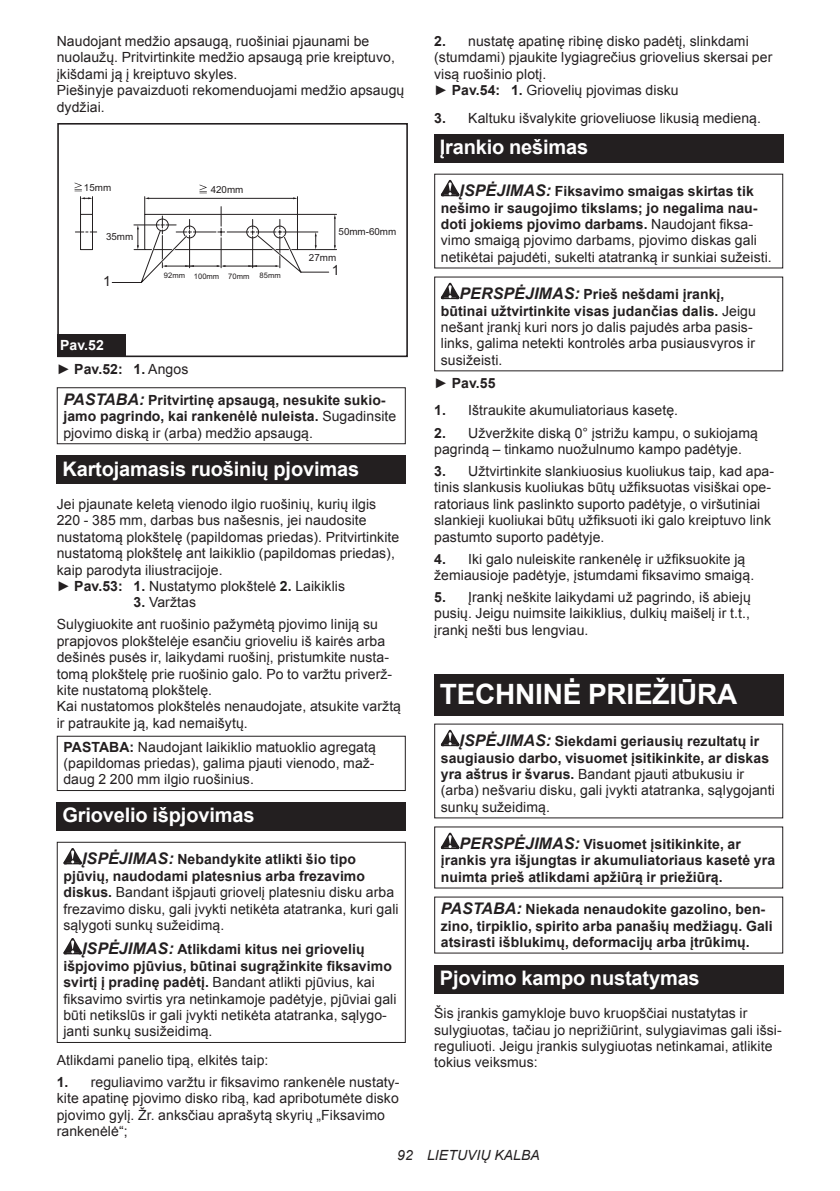
<style>
.page{position:relative;width:840px;height:1191px;background:#fff}
.page>*{position:absolute;margin:0;border:0;box-sizing:border-box;transform-origin:0 0}
.t1{font:700 28px "Arial";letter-spacing:-.01em;color:#fff}
.t2{font:700 20px "Arial";letter-spacing:-.01em;color:#fff}
.t3{font:14px/16.4px "Arial";letter-spacing:.005em;color:#231f20}
.t4{font:700 14px/16.4px "Arial";letter-spacing:.005em;color:#231f20}
.t5{font:italic 14px "Arial";letter-spacing:.005em;color:#231f20}
.t6{font:9.8px "Arial";color:#231f20}
.t7{font:7.6px "Arial";color:#231f20}
.s1{color:#fff}
.s2{font-weight:400}
.s3{font-style:italic;font-size:16px}
.s4{font-weight:700}
.s5{font-weight:700;font-style:italic;font-size:16px}
</style>
<div class="page">
<div style="left:57px;top:123px;width:350px;height:234px;border:2px solid #231f20"></div>
<hr style="left:297px;top:249px;width:39px;height:1px;background:#231f20">
<hr style="left:297px;top:214px;width:39px;height:1px;background:#231f20">
<svg style="left:74px;top:182px;width:261px;height:101px"></svg>
<div style="left:57px;top:334px;width:68px;height:23px;background:#231f20"></div>
<div style="left:57px;top:387px;width:348px;height:57px;border:1px solid #231f20"></div>
<div style="left:57px;top:455px;width:348px;height:29px;background:#231f20"></div>
<div style="left:57px;top:735px;width:348px;height:56px;border:1px solid #231f20"></div>
<div style="left:57px;top:802px;width:348px;height:29px;background:#231f20"></div>
<svg style="left:63px;top:848px;width:19px;height:16px"></svg>
<svg style="left:63px;top:938px;width:19px;height:16px"></svg>
<div style="left:57px;top:841px;width:348px;height:202px;border:1px solid #231f20"></div>
<div style="left:434px;top:134px;width:348px;height:29px;background:#231f20"></div>
<svg style="left:440px;top:180px;width:19px;height:16px"></svg>
<svg style="left:440px;top:283px;width:19px;height:16px"></svg>
<div style="left:434px;top:674px;width:348px;height:41px;background:#231f20"></div>
<svg style="left:440px;top:730px;width:19px;height:16px"></svg>
<svg style="left:440px;top:832px;width:19px;height:17px"></svg>
<div style="left:434px;top:965px;width:348px;height:28px;background:#231f20"></div>
<p class="t3" style="left:57px;top:33px;width:349px">Naudojant medžio apsaugą, ruošiniai pjaunami be nuolaužų. Pritvirtinkite medžio apsaugą prie kreiptuvo, įkišdami ją į kreiptuvo skyles.<br>Piešinyje pavaizduoti rekomenduojami medžio apsaugų dydžiai.</p>
<p class="t6" style="left:84px;top:181px;width:29px">15mm</p>
<p class="t6" style="left:210px;top:183px;width:34px">420mm</p>
<p class="t6" style="left:106px;top:230px;width:29px">35mm</p>
<p class="t3" style="left:103px;top:273px;width:9px">1</p>
<p class="t7" style="left:164px;top:271px;width:87px">92mm 100mm 70mm</p>
<p class="t7" style="left:259px;top:270px;width:23px">85mm</p>
<p class="t6" style="left:338px;top:225px;width:59px">50mm-60mm</p>
<p class="t6" style="left:309px;top:251px;width:29px">27mm</p>
<p class="t3" style="left:332px;top:262px;width:9px">1</p>
<p class="t4" style="left:57px;top:334px;width:133px;line-height:23.2px"><span class="s1">Pav.52<br></span><span class="s2">►</span> Pav.52: 1. <span class="s2">Angos</span></p>
<p class="t4" style="left:63px;top:392px;width:334px"><span class="s3">PASTABA:</span> Pritvirtinę apsaugą, nesukite sukio&shy;jamo pagrindo, kai rankenėlė nuleista. <span class="s2">Sugadinsite pjovimo diską ir (arba) medžio apsaugą.</span></p>
<h2 class="t2" style="left:62px;top:455px;width:298px">Kartojamasis ruošinių pjovimas</h2>
<p class="t3" style="left:57px;top:496px;width:344px">Jei pjaunate keletą vienodo ilgio ruošinių, kurių ilgis 220 - 385 mm, darbas bus našesnis, jei naudosite nustatomą plokštelę (papildomas priedas). Pritvirtinkite nustatomą plokštelę ant laikiklio (papildomas priedas), kaip parodyta iliustracijoje.<br>► <span class="s4">Pav.53: 1.</span> Nustatymo plokštelė <span class="s4">2.</span> Laikiklis</p>
<p class="t3" style="left:57px;top:591px;width:322px;line-height:22px;text-indent:77px"><span class="s4">3.</span> Varžtas<br>Sulygiuokite ant ruošinio pažymėtą pjovimo liniją su</p>
<p class="t3" style="left:57px;top:633px;width:345px">prapjovos plokštelėje esančiu grioveliu iš kairės arba dešinės pusės ir, laikydami ruošinį, pristumkite nusta&shy;tomą plokštelę prie ruošinio galo. Po to varžtu priverž&shy;kite nustatomą plokštelę.<br>Kai nustatomos plokštelės nenaudojate, atsukite varžtą ir patraukite ją, kad nemaišytų.</p>
<p class="t3" style="left:63px;top:738px;width:314px;text-align:justify"><span class="s4">PASTABA:</span> Naudojant laikiklio matuoklio agregatą (papildomas priedas), galima pjauti vienodo, maž&shy;daug 2 200 mm ilgio ruošinius.</p>
<h2 class="t2" style="left:62px;top:802px;width:193px">Griovelio išpjovimas</h2>
<p class="t3" style="left:63px;top:851px;width:336px;text-indent:19px"><span class="s5">ĮSPĖJIMAS:</span> <span class="s4">Nebandykite atlikti šio tipo pjūvių, naudodami platesnius arba frezavimo diskus.</span> Bandant išpjauti griovelį platesniu disku arba frezavimo disku, gali įvykti netikėta atatranka, kuri gali sąlygoti sunkų sužeidimą.</p>
<p class="t3" style="left:63px;top:941px;width:334px;text-indent:19px"><span class="s5">ĮSPĖJIMAS:</span> <span class="s4">Atlikdami kitus nei griovelių išpjovimo pjūvius, būtinai sugrąžinkite fiksavimo svirtį į pradinę padėtį.</span> Bandant atlikti pjūvius, kai fiksavimo svirtis yra netinkamoje padėtyje, pjūviai gali būti netikslūs ir gali įvykti netikėta atatranka, sąlygo&shy;janti sunkų susižeidimą.</p>
<p class="t3" style="left:57px;top:1052px;width:213px">Atlikdami panelio tipą, elkitės taip:</p>
<p class="t3" style="left:57px;top:1074px;width:344px"><span class="s4">1.</span> reguliavimo varžtu ir fiksavimo rankenėle nustaty&shy;kite apatinę pjovimo disko ribą, kad apribotumėte disko pjovimo gylį. Žr. anksčiau aprašytą skyrių „Fiksavimo rankenėlė“;</p>
<p class="t3" style="left:434px;top:33px;width:339px"><span class="s4">2.</span> nustatę apatinę ribinę disko padėtį, slinkdami (stumdami) pjaukite lygiagrečius griovelius skersai per visą ruošinio plotį.<br>► <span class="s4">Pav.54: 1.</span> Griovelių pjovimas disku</p>
<p class="t3" style="left:434px;top:110px;width:328px"><span class="s4">3.</span> Kaltuku išvalykite grioveliuose likusią medieną.</p>
<h2 class="t2" style="left:439px;top:134px;width:150px">Įrankio nešimas</h2>
<p class="t3" style="left:440px;top:183px;width:332px;text-indent:19px"><span class="s5">ĮSPĖJIMAS:</span> <span class="s4">Fiksavimo smaigas skirtas tik nešimo ir saugojimo tikslams; jo negalima nau&shy;doti jokiems pjovimo darbams.</span> Naudojant fiksa&shy;vimo smaigą pjovimo darbams, pjovimo diskas gali netikėtai pajudėti, sukelti atatranką ir sunkiai sužeisti.</p>
<p class="t3" style="left:440px;top:286px;width:316px;text-indent:19px"><span class="s5">PERSPĖJIMAS:</span> <span class="s4">Prieš nešdami įrankį, būtinai užtvirtinkite visas judančias dalis.</span> Jeigu nešant įrankį kuri nors jo dalis pajudės arba pasis&shy;links, galima netekti kontrolės arba pusiausvyros ir susižeisti.</p>
<p class="t4" style="left:434px;top:375px;width:63px"><span class="s2">►</span> Pav.55</p>
<p class="t3" style="left:434px;top:402px;width:245px"><span class="s4">1.</span> Ištraukite akumuliatoriaus kasetę.</p>
<p class="t3" style="left:434px;top:424px;width:325px"><span class="s4">2.</span> Užveržkite diską 0° įstrižu kampu, o sukiojamą pagrindą – tinkamo nuožulnumo kampo padėtyje.</p>
<p class="t3" style="left:434px;top:463px;width:341px"><span class="s4">3.</span> Užtvirtinkite slankiuosius kuoliukus taip, kad apa&shy;tinis slankusis kuoliukas būtų užfiksuotas visiškai ope&shy;ratoriaus link paslinkto suporto padėtyje, o viršutiniai slankieji kuoliukai būtų užfiksuoti iki galo kreiptuvo link pastumto suporto padėtyje.</p>
<p class="t3" style="left:434px;top:550px;width:321px"><span class="s4">4.</span> Iki galo nuleiskite rankenėlę ir užfiksuokite ją žemiausioje padėtyje, įstumdami fiksavimo smaigą.</p>
<p class="t3" style="left:434px;top:589px;width:318px;text-align:justify"><span class="s4">5.</span> Įrankį neškite laikydami už pagrindo, iš abiejų pusių. Jeigu nuimsite laikiklius, dulkių maišelį ir t.t., įrankį nešti bus lengviau.</p>
<h1 class="t1" style="left:439px;top:675px;width:299px">TECHNINĖ PRIEŽIŪRA</h1>
<p class="t4" style="left:440px;top:733px;width:335px;text-indent:19px"><span class="s3">ĮSPĖJIMAS:</span> Siekdami geriausių rezultatų ir saugiausio darbo, visuomet įsitikinkite, ar diskas yra aštrus ir švarus. <span class="s2">Bandant pjauti atbukusiu ir (arba) nešvariu disku, gali įvykti atatranka, sąlygojanti sunkų sužeidimą.</span></p>
<p class="t4" style="left:440px;top:836px;width:335px;text-indent:19px"><span class="s3">PERSPĖJIMAS:</span> Visuomet įsitikinkite, ar įrankis yra išjungtas ir akumuliatoriaus kasetė yra nuimta prieš atlikdami apžiūrą ir priežiūrą.</p>
<p class="t4" style="left:440px;top:901px;width:333px"><span class="s3">PASTABA:</span> Niekada nenaudokite gazolino, ben&shy;zino, tirpiklio, spirito arba panašių medžiagų. Gali atsirasti išblukimų, deformacijų arba įtrūkimų.</p>
<h2 class="t2" style="left:439px;top:964px;width:261px">Pjovimo kampo nustatymas</h2>
<p class="t3" style="left:434px;top:1005px;width:349px">Šis įrankis gamykloje buvo kruopščiai nustatytas ir sulygiuotas, tačiau jo neprižiūrint, sulygiavimas gali išsi&shy;reguliuoti. Jeigu įrankis sulygiuotas netinkamai, atlikite tokius veiksmus:</p>
<p class="t5" style="left:397px;top:1146px;width:144px">92 LIETUVIŲ KALBA</p>
</div>
